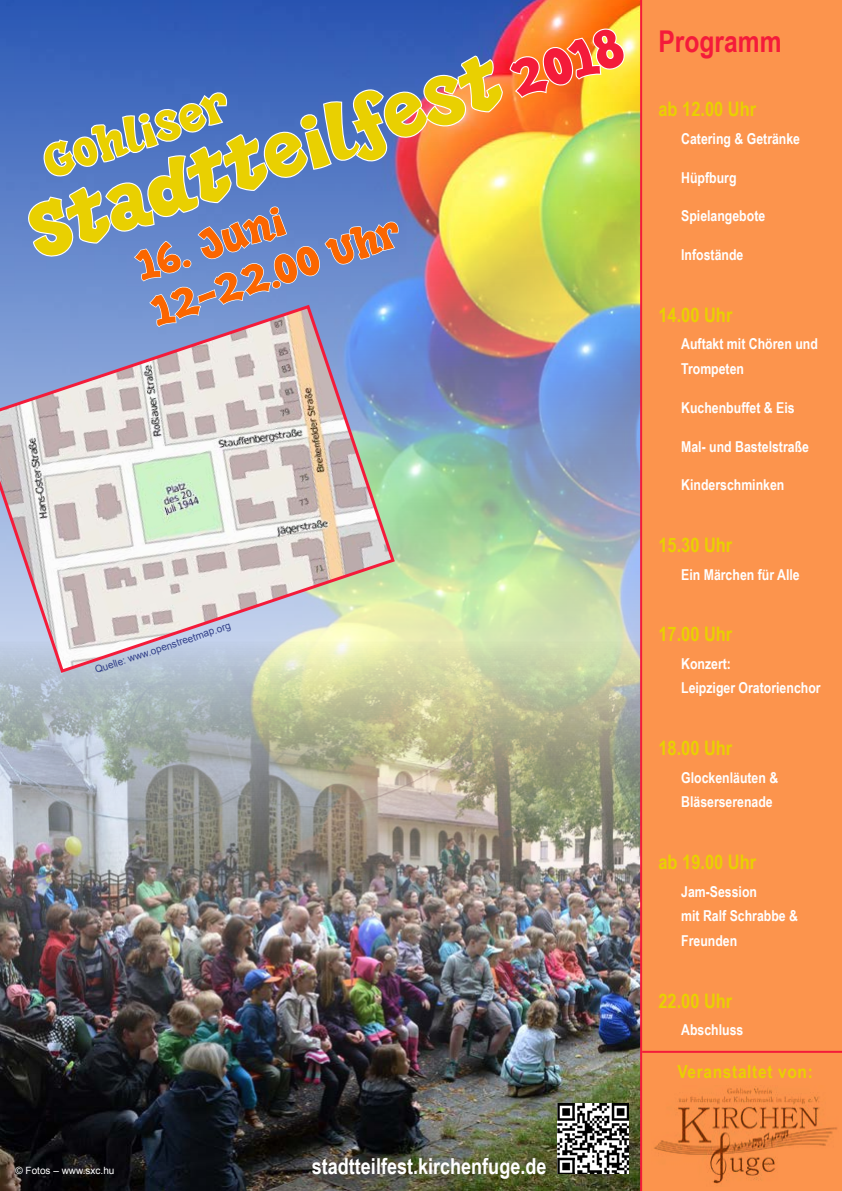
<style>
.page{position:relative;width:842px;height:1191px;background:#fff}
.page>*{position:absolute;margin:0;border:0;box-sizing:border-box;transform-origin:0 0}
.t1{font:600 72.5px "Hip Hop";color:#e9d001}
.t2{font:600 45px "Hip Hop";color:#e9d001}
.t3{font:600 40px/48.5px "Hip Hop";color:#fb6600}
.t4{font:700 30px "Arial Narrow";color:#f41b3a}
.t5{font:700 22px "Arial Narrow";color:#fff}
.t6{font:700 20px "Arial Narrow";color:#e9d001}
.t7{font:700 18px "Arial Narrow";letter-spacing:.035em;color:#e9d001;scale:1.05 1}
.t8{font:700 15px/24.6px "Arial Narrow";color:#fff}
.t9{font:10px "Arial";color:#324089}
.t10{font:10px "Arial";color:#fff}
.s1{font-size:50.2px;color:#f41b3a}
</style>
<div class="page">
<img style="left:0;top:0;width:640px;height:641px">
<img style="left:0;top:641px;width:640px;height:550px">
<div style="left:642px;top:0;width:200px;height:1191px;background:#fc944d"></div>
<img style="left:654px;top:1086px;width:183px;height:98px">
<img style="left:27px;top:28px;width:599px;height:300px">
<svg style="left:0;top:303px;width:397px;height:372px;background:#c6c7cd"></svg>
<hr style="left:640px;top:0;width:2px;height:1191px;background:#f41b3a">
<hr style="left:642px;top:1050px;width:200px;height:2px;background:#f41b3a">
<img style="left:558px;top:1103px;width:71px;height:71px">
<h1 class="t1" style="left:15px;top:186px;width:623px;rotate:-18deg">Stadtteilfest <span class="s1">2018</span></h1>
<h2 class="t2" style="left:35px;top:134px;width:194px;rotate:-18deg">Gohliser</h2>
<h3 class="t3" style="left:129px;top:244px;width:261px;rotate:-19deg">16. Juni<br>12-22.00 Uhr</h3>
<p class="t9" style="left:93px;top:663px;width:144px;rotate:-18deg">Quelle: www.openstreetmap.org</p>
<p class="t10" style="left:15px;top:1163px;width:101px">© Fotos – www.sxc.hu</p>
<h3 class="t5" style="left:312px;top:1149px;width:236px">stadtteilfest.kirchenfuge.de</h3>
<h3 class="t4" style="left:658px;top:18px;width:125px">Programm</h3>
<h3 class="t6" style="left:658px;top:94px;width:99px">ab 12.00 Uhr</h3>
<p class="t8" style="left:681px;top:125px;width:120px">Catering &amp; Getränke</p>
<p class="t8" style="left:681px;top:164px;width:57px">Hüpfburg</p>
<p class="t8" style="left:681px;top:203px;width:86px">Spielangebote</p>
<p class="t8" style="left:681px;top:242px;width:64px">Infostände</p>
<h3 class="t6" style="left:658px;top:300px;width:75px">14.00 Uhr</h3>
<p class="t8" style="left:681px;top:331px;width:138px">Auftakt mit Chören und<br>Trompeten</p>
<p class="t8" style="left:681px;top:394px;width:115px">Kuchenbuffet &amp; Eis</p>
<p class="t8" style="left:681px;top:433px;width:129px">Mal- und Bastelstraße</p>
<p class="t8" style="left:681px;top:472px;width:105px">Kinderschminken</p>
<h3 class="t6" style="left:658px;top:530px;width:75px">15.30 Uhr</h3>
<p class="t8" style="left:681px;top:561px;width:120px">Ein Märchen für Alle</p>
<h3 class="t6" style="left:658px;top:619px;width:75px">17.00 Uhr</h3>
<p class="t8" style="left:681px;top:650px;width:141px">Konzert:<br>Leipziger Oratorienchor</p>
<h3 class="t6" style="left:658px;top:733px;width:75px">18.00 Uhr</h3>
<p class="t8" style="left:681px;top:764px;width:99px">Glockenläuten &amp;<br>Bläserserenade</p>
<h3 class="t6" style="left:658px;top:847px;width:99px">ab 19.00 Uhr</h3>
<p class="t8" style="left:681px;top:878px;width:118px">Jam-Session<br>mit Ralf Schrabbe &amp;<br>Freunden</p>
<h3 class="t6" style="left:658px;top:985px;width:75px">22.00 Uhr</h3>
<p class="t8" style="left:681px;top:1016px;width:64px">Abschluss</p>
<p class="t7" style="left:677px;top:1058px;width:131px">Veranstaltet von:</p>
</div>
